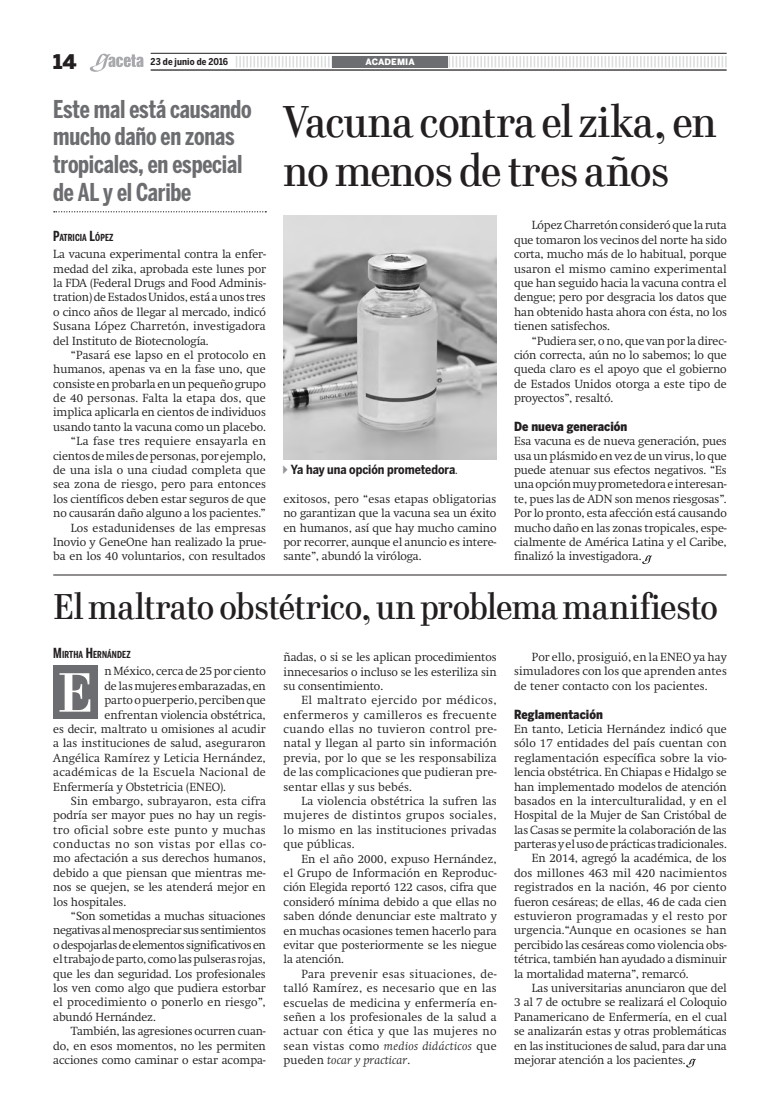
<style>
.page{position:relative;width:780px;height:1117px;background:#fff}
.page>*{position:absolute;margin:0;border:0;box-sizing:border-box;transform-origin:0 0}
._3_0_Tex_Cap_4{font:700 56.38px "Cellini TF";color:#fff}
._1_0_Cabeza_Secundar{font:500 45px/49.5px "Cellini TF";letter-spacing:-.025em;color:#231f20;scale:.95 1}
._1_0_Cabeza_Tercera{font:500 36.25px "Cellini TF";letter-spacing:-.02em;color:#231f20;scale:.95 1}
._2_0_Sumario_2{font:700 extra-condensed 24.38px/27.5px "Benton Sans";letter-spacing:-.01em;color:#6c6d70}
.t1{font:900 20px "Benton Sans";color:#231f20}
._3_0_Descanso{font:900 condensed 12.5px "Benton Sans";color:#231f20}
.t2{font:700 condensed 12.5px "Benton Sans";letter-spacing:-.005em;color:#231f20}
._3_0_Texto{font:300 11.62px/14.4px "Swift";letter-spacing:-.01em;color:#231f20;text-align:justify}
._3_0_Tex_Cap_4-2{font:300 11.62px "Swift";color:#231f20}
._3_0_Tex_Cap_4-3{font:300 11.62px "Swift";letter-spacing:.025em;color:#231f20}
._4_0_Crédito_nota{font:700 extra-condensed 9.62px "Benton Sans";letter-spacing:.01em;color:#231f20}
.t3{font:700 condensed 9.38px "Benton Sans";letter-spacing:.01em;color:#231f20}
.t4{font:900 8.75px "Benton Sans";letter-spacing:.01em;color:#fff}
.s1{font-size:13.75px}
.s2{font-weight:400;font-stretch:extra-condensed;font-size:11.88px}
.s3{font-style:italic}
</style>
<div class="page">
<svg style="left:236px;top:56px;width:490px;height:11px"></svg>
<div style="left:332px;top:56px;width:115px;height:11px;background:#6c6d70"></div>
<hr style="left:151px;top:53px;width:575px;height:1px;background:#231f20">
<hr style="left:151px;top:69px;width:575px;height:2px;background:#231f20">
<svg style="left:89px;top:53px;width:54px;height:19px"></svg>
<div style="left:53px;top:665px;width:45px;height:53px;background:#6c6d70"></div>
<svg style="left:642px;top:555px;width:10px;height:9px"></svg>
<svg style="left:686px;top:1058px;width:10px;height:9px"></svg>
<hr style="left:53px;top:574px;width:673px;height:1px;background:#231f20">
<svg style="left:54px;top:211px;width:212px;height:1px"></svg>
<img style="left:283px;top:215px;width:213px;height:244px">
<h3 class="t1" style="left:53px;top:50px;width:25px">14</h3>
<p class="t4" style="left:365px;top:57px;width:51px">ACADEMIA</p>
<p class="t3" style="left:151px;top:56px;width:79px">23 de junio de 2016</p>
<p class="_2_0_Sumario_2" style="left:53px;top:95px;width:200px">Este mal está causando mucho daño en zonas tropicales, en especial de AL y el Caribe</p>
<p class="_4_0_Crédito_nota" style="left:53px;top:231px;width:62px"><span class="s1">P</span>ATRICIA <span class="s1">L</span>ÓPEZ</p>
<p class="_3_0_Texto" style="left:53px;top:247px;width:214px">La vacuna experimental contra la enfer&shy;medad del zika, aprobada este lunes por la FDA (Federal Drugs and Food Adminis&shy;tration) de Estados Unidos, está a unos tres o cinco años de llegar al mercado, indicó Susana López Charretón, investigadora del Instituto de Biotecnología.</p>
<p class="_3_0_Texto" style="left:53px;top:348px;width:214px;text-indent:18px">“Pasará ese lapso en el protocolo en humanos, apenas va en la fase uno, que consiste en probarla en un pequeño grupo de 40 personas. Falta la etapa dos, que implica aplicarla en cientos de individuos usando tanto la vacuna como un placebo.</p>
<p class="_3_0_Texto" style="left:53px;top:434px;width:214px;text-indent:18px">“La fase tres requiere ensayarla en cientos de miles de personas, por ejemplo, de una isla o una ciudad completa que sea zona de riesgo, pero para entonces los científicos deben estar seguros de que no causarán daño alguno a los pacientes.”</p>
<p class="_3_0_Texto" style="left:53px;top:520px;width:214px;text-indent:18px">Los estadunidenses de las empresas Inovio y GeneOne han realizado la prue&shy;ba en los 40 voluntarios, con resultados</p>
<p class="_1_0_Cabeza_Secundar" style="left:283px;top:96px;width:457px">Vacuna contra el zika, en no menos de tres años</p>
<p class="t2" style="left:291px;top:462px;width:168px">Ya hay una opción prometedora<span class="s2">.</span></p>
<p class="_3_0_Texto" style="left:283px;top:491px;width:214px">exitosos, pero “esas etapas obligatorias no garantizan que la vacuna sea un éxito en humanos, así que hay mucho camino por recorrer, aunque el anuncio es intere&shy;sante”, abundó la viróloga.</p>
<p class="_3_0_Texto" style="left:514px;top:218px;width:214px;text-indent:18px">López Charretón consideró que la ruta que tomaron los vecinos del norte ha sido corta, mucho más de lo habitual, porque usaron el mismo camino experimental que han seguido hacia la vacuna contra el dengue; pero por desgracia los datos que han obtenido hasta ahora con ésta, no los tienen satisfechos.</p>
<p class="_3_0_Texto" style="left:514px;top:333px;width:214px;text-indent:18px">“Pudiera ser, o no, que van por la direc&shy;ción correcta, aún no lo sabemos; lo que queda claro es el apoyo que el gobierno de Estados Unidos otorga a este tipo de proyectos”, resaltó.</p>
<p class="_3_0_Descanso" style="left:514px;top:419px;width:115px">De nueva generación</p>
<p class="_3_0_Texto" style="left:514px;top:434px;width:214px">Esa vacuna es de nueva generación, pues usa un plásmido en vez de un virus, lo que puede atenuar sus efectos negativos. “Es una opción muy prometedora e interesan&shy;te, pues las de ADN son menos riesgosas”.<br>Por lo pronto, esta afección está causando mucho daño en las zonas tropicales, espe&shy;cialmente de América Latina y el Caribe, finalizó la investigadora.</p>
<p class="_1_0_Cabeza_Tercera" style="left:53px;top:584px;width:701px">El maltrato obstétrico, un problema manifiesto</p>
<p class="_4_0_Crédito_nota" style="left:53px;top:648px;width:79px"><span class="s1">M</span>IRTHA <span class="s1">H</span>ERNÁNDEZ</p>
<p class="_3_0_Tex_Cap_4" style="left:57px;top:659px;width:37px">E</p>
<p class="_3_0_Texto" style="left:514px;top:649px;width:214px;text-indent:18px">Por ello, prosiguió, en la ENEO ya hay simuladores con los que aprenden antes de tener contacto con los pacientes.</p>
<p class="_3_0_Descanso" style="left:514px;top:706px;width:90px">Reglamentación</p>
<p class="_3_0_Texto" style="left:514px;top:721px;width:214px">En tanto, Leticia Hernández indicó que sólo 17 entidades del país cuentan con reglamentación específica sobre la vio&shy;lencia obstétrica. En Chiapas e Hidalgo se han implementado modelos de atención basados en la interculturalidad, y en el Hospital de la Mujer de San Cristóbal de las Casas se permite la colaboración de las parteras y el uso de prácticas tradicionales.</p>
<p class="_3_0_Texto" style="left:514px;top:851px;width:214px;text-indent:18px">En 2014, agregó la académica, de los dos millones 463 mil 420 nacimientos registrados en la nación, 46 por ciento fueron cesáreas; de ellas, 46 de cada cien estuvieron programadas y el resto por urgencia.“Aunque en ocasiones se han percibido las cesáreas como violencia obs&shy;tétrica, también han ayudado a disminuir la mortalidad materna”, remarcó.</p>
<p class="_3_0_Texto" style="left:514px;top:980px;width:214px;text-indent:18px">Las universitarias anunciaron que del 3 al 7 de octubre se realizará el Coloquio Panamericano de Enfermería, en el cual se analizarán estas y otras problemáticas en las instituciones de salud, para dar una mejorar atención a los pacientes.</p>
<p class="_3_0_Texto" style="left:283px;top:649px;width:214px">ñadas, o si se les aplican procedimientos innecesarios o incluso se les esteriliza sin su consentimiento.</p>
<p class="_3_0_Texto" style="left:283px;top:693px;width:214px;text-indent:18px">El maltrato ejercido por médicos, enfermeros y camilleros es frecuente cuando ellas no tuvieron control pre&shy;natal y llegan al parto sin información previa, por lo que se les responsabiliza de las complicaciones que pudieran pre&shy;sentar ellas y sus bebés.</p>
<p class="_3_0_Texto" style="left:283px;top:793px;width:214px;text-indent:18px">La violencia obstétrica la sufren las mujeres de distintos grupos sociales, lo mismo en las instituciones privadas que públicas.</p>
<p class="_3_0_Texto" style="left:283px;top:851px;width:214px;text-indent:18px">En el año 2000, expuso Hernández, el Grupo de Información en Reproduc&shy;ción Elegida reportó 122 casos, cifra que consideró mínima debido a que ellas no saben dónde denunciar este maltrato y en muchas ocasiones temen hacerlo para evitar que posteriormente se les niegue la atención.</p>
<p class="_3_0_Texto" style="left:283px;top:966px;width:215px;text-indent:18px">Para prevenir esas situaciones, de&shy;talló Ramírez, es necesario que en las escuelas de medicina y enfermería en&shy;señen a los profesionales de la salud a actuar con ética y que las mujeres no sean vistas como <span class="s3">medios didácticos</span> que pueden <span class="s3">tocar y practicar</span>.</p>
<p class="_3_0_Tex_Cap_4-2" style="left:104px;top:664px;width:163px">n México, cerca de 25 por ciento</p>
<p class="_3_0_Tex_Cap_4-2" style="left:104px;top:678px;width:163px">de las mujeres embarazadas, en</p>
<p class="_3_0_Tex_Cap_4-2" style="left:104px;top:693px;width:163px">parto o puerperio, perciben que</p>
<p class="_3_0_Tex_Cap_4-2" style="left:104px;top:707px;width:163px">enfrentan violencia obstétrica,</p>
<p class="_3_0_Tex_Cap_4-2" style="left:53px;top:722px;width:214px">es decir, maltrato u omisiones al acudir</p>
<p class="_3_0_Tex_Cap_4-2" style="left:53px;top:736px;width:214px">a las instituciones de salud, aseguraron</p>
<p class="_3_0_Tex_Cap_4-2" style="left:53px;top:750px;width:214px">Angélica Ramírez y Leticia Hernández,</p>
<p class="_3_0_Tex_Cap_4-3" style="left:53px;top:765px;width:214px">académicas de la Escuela Nacional de</p>
<p class="_3_0_Tex_Cap_4-2" style="left:53px;top:779px;width:174px">Enfermería y Obstetricia (ENEO).</p>
<p class="_3_0_Texto" style="left:53px;top:793px;width:214px;text-indent:18px">Sin embargo, subrayaron, esta cifra podría ser mayor pues no hay un regis&shy;tro oficial sobre este punto y muchas conductas no son vistas por ellas co&shy;mo afectación a sus derechos humanos, debido a que piensan que mientras me&shy;nos se quejen, se les atenderá mejor en los hospitales.</p>
<p class="_3_0_Texto" style="left:53px;top:908px;width:214px;text-indent:18px">“Son sometidas a muchas situaciones negativas al menospreciar sus sentimientos o despojarlas de elementos significativos en el trabajo de parto, como las pulseras rojas, que les dan seguridad. Los profesionales los ven como algo que pudiera estorbar el procedimiento o ponerlo en riesgo”, abundó Hernández.</p>
<p class="_3_0_Texto" style="left:53px;top:1023px;width:214px;text-indent:18px">También, las agresiones ocurren cuan&shy;do, en esos momentos, no les permiten acciones como caminar o estar acompa-</p>
</div>
